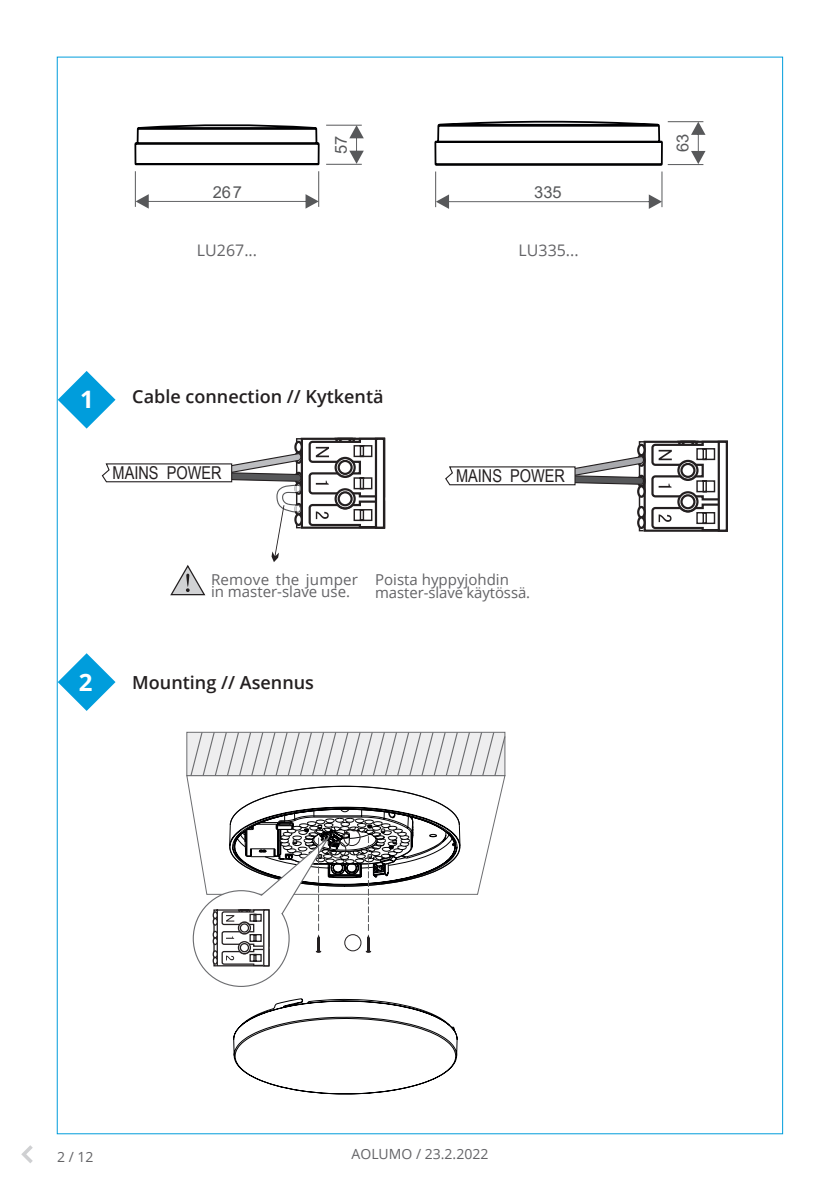
<style>
.page{position:relative;width:840px;height:1191px;background:#fff}
.page>*{position:absolute;margin:0;border:0;box-sizing:border-box;transform-origin:0 0}
.Figure_number{font:700 24px "Open Sans";color:#fff}
.Heading{font:600 18px "Open Sans";color:#231f20}
.t1{font:17.8px "Arial Narrow";color:#231f20}
.t2{font:16.4px "Arial";color:#57585a}
.E_Languages_8pt{font:16px "Open Sans";color:#636366}
.E_Languages_8pt-2{font:15px/12.8px "Open Sans";color:#636366}
.t3{font:14px "Open Sans";color:#636366}
</style>
<div class="page">
<svg style="left:56px;top:369px;width:60px;height:61px"></svg>
<svg style="left:56px;top:652px;width:60px;height:60px"></svg>
<svg style="left:233px;top:998px;width:225px;height:97px"></svg>
<svg style="left:186px;top:731px;width:320px;height:256px"></svg>
<svg style="left:445px;top:440px;width:283px;height:92px"></svg>
<svg style="left:101px;top:437px;width:285px;height:159px"></svg>
<svg style="left:21px;top:1145px;width:12px;height:18px"></svg>
<hr style="left:326px;top:164px;width:35px;height:1px;background:#57585a">
<svg style="left:349px;top:125px;width:14px;height:39px"></svg>
<hr style="left:135px;top:171px;width:1px;height:36px;background:#57585a">
<hr style="left:318px;top:171px;width:1px;height:36px;background:#57585a">
<svg style="left:135px;top:194px;width:183px;height:15px"></svg>
<svg style="left:134px;top:124px;width:186px;height:42px"></svg>
<hr style="left:326px;top:125px;width:35px;height:1px;background:#57585a">
<svg style="left:434px;top:121px;width:229px;height:45px"></svg>
<hr style="left:435px;top:171px;width:1px;height:36px;background:#57585a">
<hr style="left:661px;top:171px;width:1px;height:36px;background:#57585a">
<svg style="left:435px;top:194px;width:226px;height:15px"></svg>
<hr style="left:667px;top:164px;width:36px;height:1px;background:#57585a">
<svg style="left:690px;top:122px;width:15px;height:42px"></svg>
<hr style="left:667px;top:121px;width:36px;height:1px;background:#57585a">
<p class="t2" style="left:212px;top:181px;width:31px">267</p>
<p class="E_Languages_8pt" style="left:197px;top:239px;width:62px">LU267...</p>
<p class="t2" style="left:329px;top:154px;width:20px;rotate:-90deg">57</p>
<p class="t2" style="left:534px;top:181px;width:29px">335</p>
<p class="E_Languages_8pt" style="left:518px;top:239px;width:62px">LU335...</p>
<p class="Figure_number" style="left:80px;top:383px;width:15px">1</p>
<p class="Heading" style="left:132px;top:384px;width:252px">Cable connection // Kytkentä</p>
<p class="t1" style="left:113px;top:460px;width:110px">MAINS POWER</p>
<p class="t1" style="left:455px;top:463px;width:110px">MAINS POWER</p>
<p class="Figure_number" style="left:79px;top:665px;width:15px">2</p>
<p class="E_Languages_8pt-2" style="left:211px;top:572px;width:148px">Remove the jumper in master-slave use.</p>
<p class="E_Languages_8pt-2" style="left:375px;top:572px;width:135px">Poista hyppyjohdin</p>
<p class="E_Languages_8pt-2" style="left:375px;top:585px;width:156px">master-slave käytössä.</p>
<p class="Heading" style="left:132px;top:670px;width:183px">Mounting // Asennus</p>
<p class="t2" style="left:671px;top:152px;width:20px;rotate:-90deg">63</p>
<p class="t3" style="left:57px;top:1147px;width:38px">2 / 12</p>
<p class="t3" style="left:351px;top:1144px;width:138px">AOLUMO / 23.2.2022</p>
</div>
